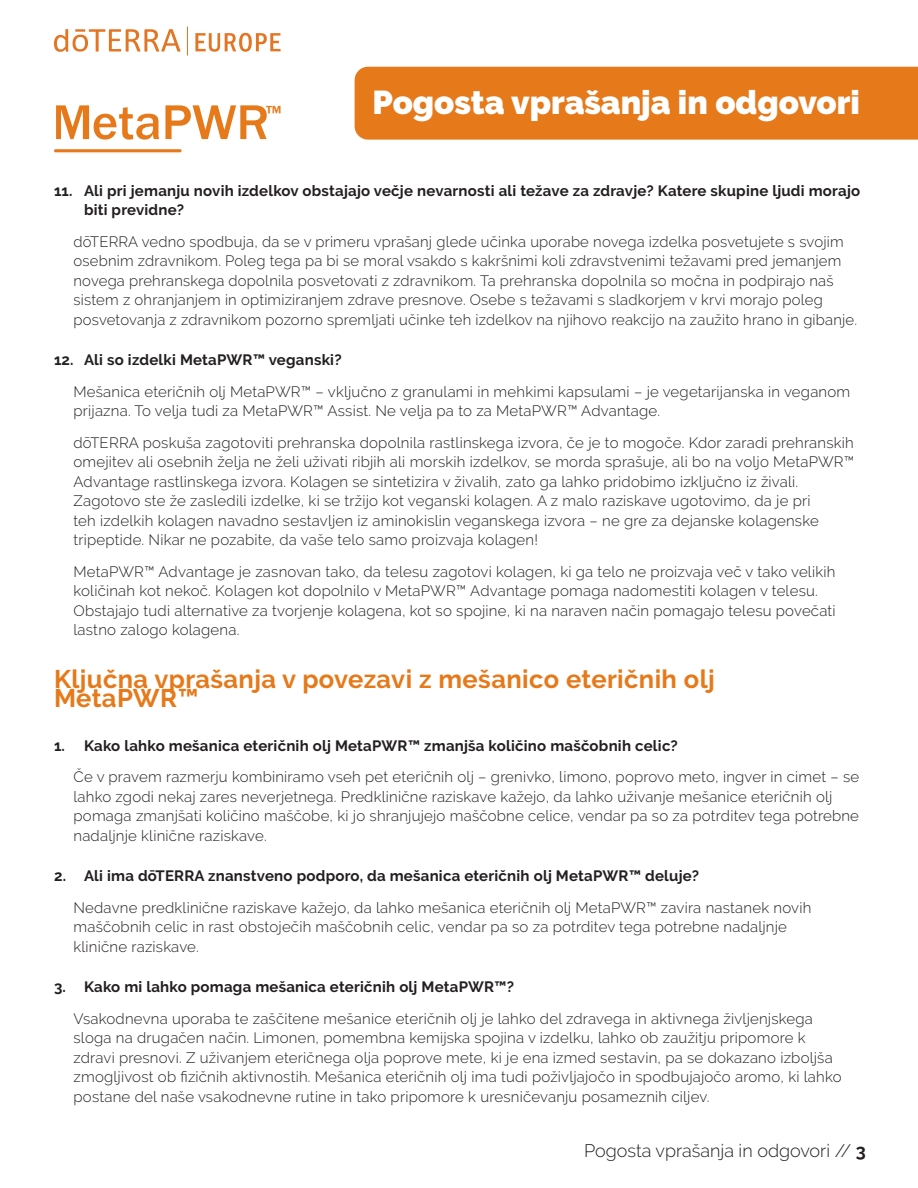
<style>
.page{position:relative;width:918px;height:1188px;background:#fff}
.page>*{position:absolute;margin:0;border:0;box-sizing:border-box;transform-origin:0 0}
.t1{font:500 50.55px "Franklin Gothic URW";color:#e6791a}
.t2{font:900 33px "Raleway";color:#fff}
.t3{font:700 25.5px/19.5px "Raleway";letter-spacing:.015em;color:#e6791a}
.t4{font:500 19.65px "Franklin Gothic URW";color:#e6791a}
.t5{font:300 18px "Raleway";color:#231f20}
.Body{font:300 15px/19.5px "Raleway";letter-spacing:.015em;color:#231f20}
.t6{font:700 15px/19.5px "Raleway";letter-spacing:.015em;color:#231f20}
.s1{font-weight:700}
</style>
<div class="page">
<div style="left:355px;top:67px;width:563px;height:73px;background:#e6791a"></div>
<hr style="left:54px;top:149px;width:128px;height:3px;background:#e6791a;border-radius:2px">
<svg style="left:195px;top:33px;width:86px;height:19px"></svg>
<svg style="left:54px;top:29px;width:126px;height:23px"></svg>
<svg style="left:187px;top:27px;width:1px;height:29px"></svg>
<h1 class="t1" style="left:52px;top:91px;width:218px">MetaPWR</h1>
<h3 class="t4" style="left:266px;top:101px;width:17px">™</h3>
<h2 class="t2" style="left:373px;top:83px;width:489px">Pogosta vprašanja in odgovori</h2>
<p class="t6" style="left:84px;top:181px;width:778px;text-indent:-30px">11. Ali pri jemanju novih izdelkov obstajajo večje nevarnosti ali težave za zdravje? Katere skupine ljudi morajo biti previdne?</p>
<p class="Body" style="left:74px;top:232px;width:785px">dōTERRA vedno spodbuja, da se v primeru vprašanj glede učinka uporabe novega izdelka posvetujete s svojim osebnim zdravnikom. Poleg tega pa bi se moral vsakdo s kakršnimi koli zdravstvenimi težavami pred jemanjem novega prehranskega dopolnila posvetovati z zdravnikom. Ta prehranska dopolnila so močna in podpirajo naš sistem z ohranjanjem in optimiziranjem zdrave presnove. Osebe s težavami s sladkorjem v krvi morajo poleg posvetovanja z zdravnikom pozorno spremljati učinke teh izdelkov na njihovo reakcijo na zaužito hrano in gibanje.</p>
<p class="t6" style="left:54px;top:350px;width:289px">12. Ali so izdelki MetaPWR™ veganski?</p>
<p class="Body" style="left:74px;top:382px;width:778px">Mešanica eteričnih olj MetaPWR™ – vključno z granulami in mehkimi kapsulami – je vegetarijanska in veganom prijazna. To velja tudi za MetaPWR™ Assist. Ne velja pa to za MetaPWR™ Advantage.</p>
<p class="Body" style="left:74px;top:433px;width:782px">dōTERRA poskuša zagotoviti prehranska dopolnila rastlinskega izvora, če je to mogoče. Kdor zaradi prehranskih omejitev ali osebnih želja ne želi uživati ribjih ali morskih izdelkov, se morda sprašuje, ali bo na voljo MetaPWR™ Advantage rastlinskega izvora. Kolagen se sintetizira v živalih, zato ga lahko pridobimo izključno iz živali.<br>Zagotovo ste že zasledili izdelke, ki se tržijo kot veganski kolagen. A z malo raziskave ugotovimo, da je pri<br>teh izdelkih kolagen navadno sestavljen iz aminokislin veganskega izvora – ne gre za dejanske kolagenske tripeptide. Nikar ne pozabite, da vaše telo samo proizvaja kolagen!</p>
<p class="Body" style="left:74px;top:562px;width:764px">MetaPWR™ Advantage je zasnovan tako, da telesu zagotovi kolagen, ki ga telo ne proizvaja več v tako velikih količinah kot nekoč. Kolagen kot dopolnilo v MetaPWR™ Advantage pomaga nadomestiti kolagen v telesu.<br>Obstajajo tudi alternative za tvorjenje kolagena, kot so spojine, ki na naraven način pomagajo telesu povečati lastno zalogo kolagena.</p>
<p class="t3" style="left:54px;top:669px;width:662px">Ključna vprašanja v povezavi z mešanico eteričnih olj<br>MetaPWR™</p>
<p class="t6" style="left:54px;top:736px;width:625px">1. Kako lahko mešanica eteričnih olj MetaPWR™ zmanjša količino maščobnih celic?</p>
<p class="Body" style="left:74px;top:767px;width:787px">Če v pravem razmerju kombiniramo vseh pet eteričnih olj – grenivko, limono, poprovo meto, ingver in cimet – se lahko zgodi nekaj zares neverjetnega. Predklinične raziskave kažejo, da lahko uživanje mešanice eteričnih olj pomaga zmanjšati količino maščobe, ki jo shranjujejo maščobne celice, vendar pa so za potrditev tega potrebne nadaljnje klinične raziskave.</p>
<p class="t6" style="left:54px;top:866px;width:647px">2. Ali ima dōTERRA znanstveno podporo, da mešanica eteričnih olj MetaPWR™ deluje?</p>
<p class="Body" style="left:74px;top:898px;width:739px">Nedavne predklinične raziskave kažejo, da lahko mešanica eteričnih olj MetaPWR™ zavira nastanek novih maščobnih celic in rast obstoječih maščobnih celic, vendar pa so za potrditev tega potrebne nadaljnje klinične raziskave.</p>
<p class="t6" style="left:54px;top:977px;width:462px">3. Kako mi lahko pomaga mešanica eteričnih olj MetaPWR™?</p>
<p class="Body" style="left:74px;top:1009px;width:770px">Vsakodnevna uporaba te zaščitene mešanice eteričnih olj je lahko del zdravega in aktivnega življenjskega sloga na drugačen način. Limonen, pomembna kemijska spojina v izdelku, lahko ob zaužitju pripomore k zdravi presnovi. Z uživanjem eteričnega olja poprove mete, ki je ena izmed sestavin, pa se dokazano izboljša zmogljivost ob fizičnih aktivnostih. Mešanica eteričnih olj ima tudi poživljajočo in spodbujajočo aromo, ki lahko postane del naše vsakodnevne rutine in tako pripomore k uresničevanju posameznih ciljev.</p>
<p class="t5" style="left:584px;top:1140px;width:283px">Pogosta vprašanja in odgovori // <span class="s1">3</span></p>
</div>
